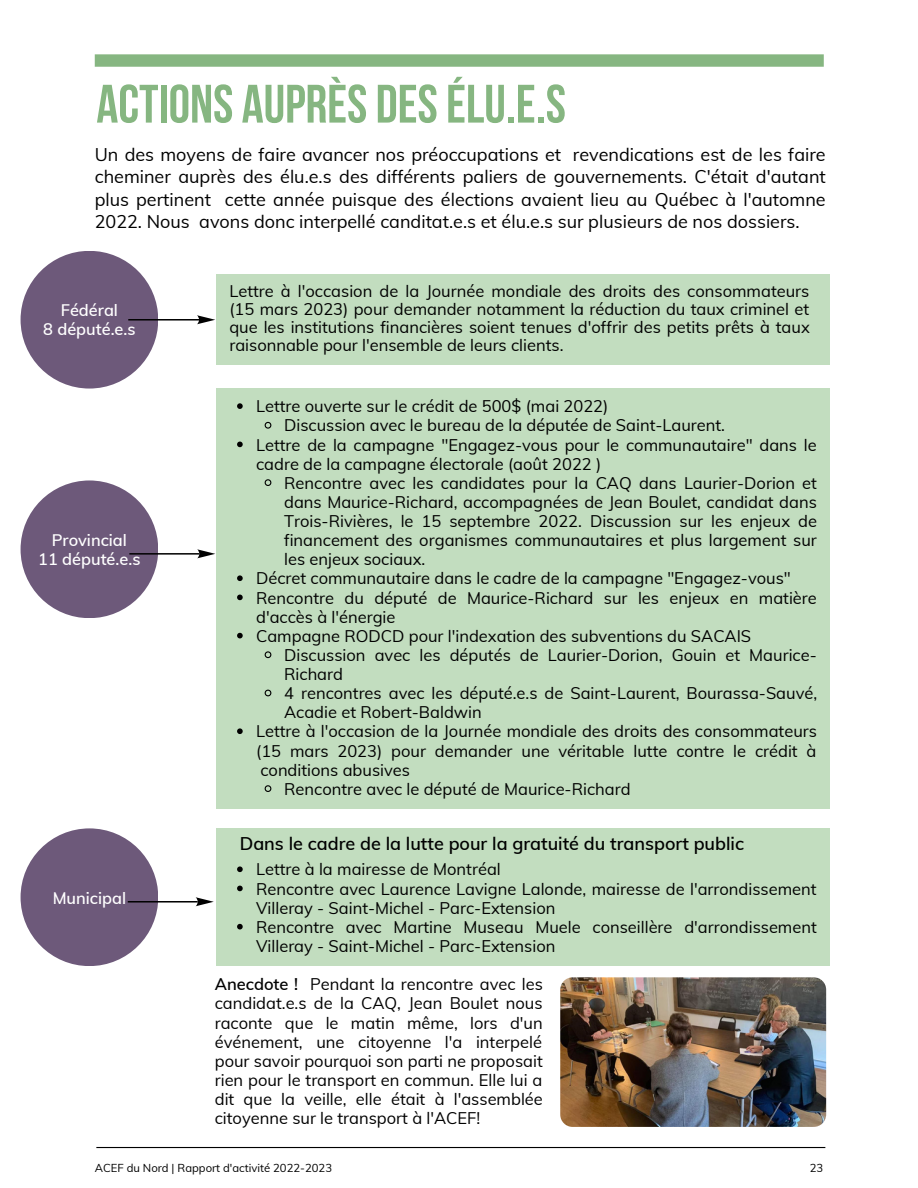
<style>
.page{position:relative;width:918px;height:1188px;background:#fff}
.page>*{position:absolute;margin:0;border:0;box-sizing:border-box;transform-origin:0 0}
.t1{font:700 54px "Bebas Neue";color:#86b681}
.t2{font:18px/22.5px "Muli";color:#000;text-align:justify}
.t3{font:600 18px "Muli";color:#000}
.t4{font:16.5px/19.2px "Muli";color:#000}
.t5{font:600 16.35px "Muli";color:#fff}
.t6{font:11.25px "Muli";color:#000}
.s1{font-weight:600}
</style>
<div class="page">
<div style="left:95px;top:54px;width:729px;height:13px;background:#86b681"></div>
<img style="left:560px;top:977px;width:266px;height:150px;border-radius:12px">
<div style="left:21px;top:251px;width:137px;height:138px;background:#6d597a;border-radius:50%"></div>
<hr style="left:128px;top:319px;width:71px;height:2px;background:#010101">
<svg style="left:197px;top:315px;width:18px;height:9px"></svg>
<div style="left:216px;top:274px;width:613px;height:91px;background:#c2ddbf"></div>
<div style="left:21px;top:480px;width:137px;height:138px;background:#6d597a;border-radius:50%"></div>
<hr style="left:129px;top:553px;width:70px;height:2px;background:#010101">
<svg style="left:197px;top:549px;width:18px;height:9px"></svg>
<div style="left:21px;top:828px;width:137px;height:138px;background:#6d597a;border-radius:50%"></div>
<hr style="left:128px;top:901px;width:70px;height:2px;background:#010101">
<svg style="left:196px;top:897px;width:18px;height:9px"></svg>
<hr style="left:96px;top:1147px;width:729px;height:1px;background:#000">
<div style="left:216px;top:389px;width:613px;height:420px;background:#c2ddbf"></div>
<svg style="left:237px;top:403px;width:6px;height:6px"></svg>
<svg style="left:264px;top:421px;width:8px;height:8px"></svg>
<svg style="left:237px;top:442px;width:6px;height:5px"></svg>
<svg style="left:264px;top:479px;width:8px;height:7px"></svg>
<svg style="left:237px;top:575px;width:6px;height:6px"></svg>
<svg style="left:237px;top:595px;width:6px;height:5px"></svg>
<svg style="left:237px;top:633px;width:6px;height:5px"></svg>
<svg style="left:264px;top:651px;width:8px;height:8px"></svg>
<svg style="left:264px;top:689px;width:8px;height:8px"></svg>
<svg style="left:237px;top:728px;width:6px;height:6px"></svg>
<svg style="left:264px;top:785px;width:8px;height:7px"></svg>
<div style="left:216px;top:828px;width:613px;height:138px;background:#c2ddbf"></div>
<svg style="left:237px;top:866px;width:6px;height:6px"></svg>
<svg style="left:237px;top:886px;width:6px;height:5px"></svg>
<svg style="left:237px;top:924px;width:6px;height:5px"></svg>
<p class="t1" style="left:96px;top:82px;width:471px">ACTIONS AUPRÈS DES ÉLU.E.S</p>
<p class="t2" style="left:95px;top:143px;width:733px">Un des moyens de faire avancer nos préoccupations et revendications est de les faire cheminer auprès des élu.e.s des différents paliers de gouvernements. C'était d'autant plus pertinent cette année puisque des élections avaient lieu au Québec à l'automne 2022. Nous avons donc interpellé canditat.e.s et élu.e.s sur plusieurs de nos dossiers.</p>
<p class="t5" style="left:61px;top:300px;width:59px">Fédéral</p>
<p class="t5" style="left:43px;top:319px;width:94px">8 député.e.s</p>
<p class="t5" style="left:52px;top:529px;width:77px">Provincial</p>
<p class="t5" style="left:38px;top:548px;width:104px">11 député.e.s</p>
<p class="t5" style="left:53px;top:887px;width:75px">Municipal</p>
<p class="t4" style="left:229px;top:282px;width:582px;line-height:18px;text-align:justify">Lettre à l'occasion de la Journée mondiale des droits des consommateurs (15 mars 2023) pour demander notamment la réduction du taux criminel et que les institutions financières soient tenues d'offrir des petits prêts à taux raisonnable pour l'ensemble de leurs clients.</p>
<p class="t4" style="left:256px;top:396px;width:354px">Lettre ouverte sur le crédit de 500$ (mai 2022)</p>
<p class="t4" style="left:284px;top:416px;width:442px">Discussion avec le bureau de la députée de Saint-Laurent.</p>
<p class="t4" style="left:256px;top:435px;width:562px">Lettre de la campagne "Engagez-vous pour le communautaire" dans le cadre de la campagne électorale (août 2022 )</p>
<p class="t4" style="left:284px;top:473px;width:534px;text-align:justify">Rencontre avec les candidates pour la CAQ dans Laurier-Dorion et dans Maurice-Richard, accompagnées de Jean Boulet, candidat dans Trois-Rivières, le 15 septembre 2022. Discussion sur les enjeux de financement des organismes communautaires et plus largement sur les enjeux sociaux.</p>
<p class="t4" style="left:256px;top:569px;width:536px">Décret communautaire dans le cadre de la campagne "Engagez-vous"</p>
<p class="t4" style="left:256px;top:588px;width:562px">Rencontre du député de Maurice-Richard sur les enjeux en matière d'accès à l'énergie</p>
<p class="t4" style="left:256px;top:626px;width:497px">Campagne RODCD pour l'indexation des subventions du SACAIS</p>
<p class="t4" style="left:284px;top:645px;width:534px">Discussion avec les députés de Laurier-Dorion, Gouin et Maurice-<br>Richard</p>
<p class="t4" style="left:284px;top:683px;width:535px">4 rencontres avec les député.e.s de Saint-Laurent, Bourassa-Sauvé,<br>Acadie et Robert-Baldwin</p>
<p class="t4" style="left:256px;top:722px;width:562px;text-align:justify">Lettre à l'occasion de la Journée mondiale des droits des consommateurs (15 mars 2023) pour demander une véritable lutte contre le crédit à conditions abusives</p>
<p class="t4" style="left:284px;top:779px;width:348px">Rencontre avec le député de Maurice-Richard</p>
<p class="t3" style="left:240px;top:832px;width:506px">Dans le cadre de la lutte pour la gratuité du transport public</p>
<p class="t4" style="left:256px;top:860px;width:246px">Lettre à la mairesse de Montréal</p>
<p class="t4" style="left:256px;top:879px;width:562px">Rencontre avec Laurence Lavigne Lalonde, mairesse de l'arrondissement<br>Villeray - Saint-Michel - Parc-Extension</p>
<p class="t4" style="left:256px;top:917px;width:562px">Rencontre avec Martine Museau Muele conseillère d'arrondissement<br>Villeray - Saint-Michel - Parc-Extension</p>
<p class="t4" style="left:215px;top:974px;width:330px;text-align:justify"><span class="s1">Anecdote !</span> Pendant la rencontre avec les candidat.e.s de la CAQ, Jean Boulet nous raconte que le matin même, lors d'un événement, une citoyenne l'a interpelé pour savoir pourquoi son parti ne proposait rien pour le transport en commun. Elle lui a dit que la veille, elle était à l'assemblée citoyenne sur le transport à l'ACEF!</p>
<p class="t6" style="left:95px;top:1161px;width:239px">ACEF du Nord | Rapport d'activité 2022-2023</p>
<p class="t6" style="left:810px;top:1161px;width:15px">23</p>
</div>
